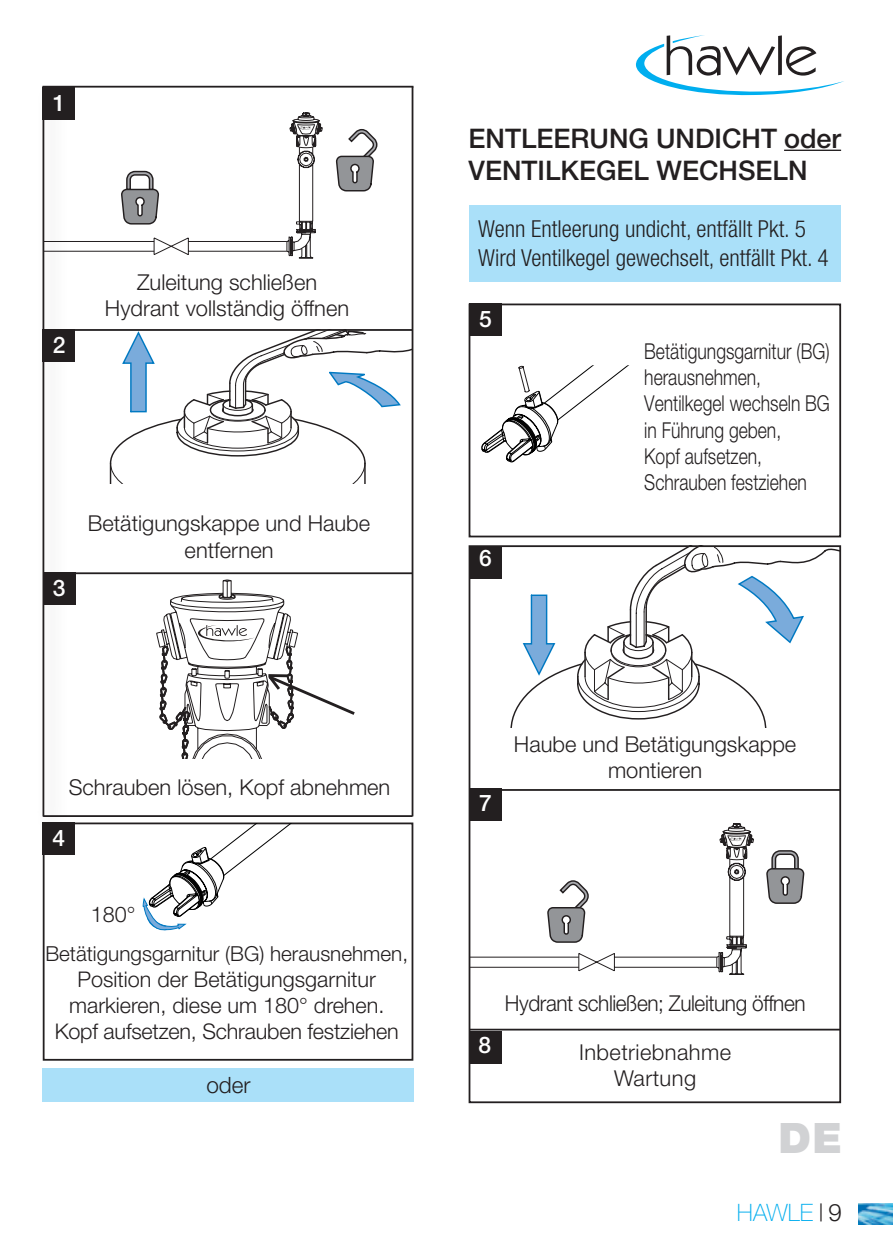
<style>
.page{position:relative;width:893px;height:1259px;background:#fff}
.page>*{position:absolute;margin:0;border:0;box-sizing:border-box;transform-origin:0 0}
.t1{font:900 42px "Helvetica Neue LT Pro";color:#d1d2d4}
.Titel_3{font:500 27px/32.4px "Helvetica Neue LT Pro";color:#231f20}
.t2{font:100 24px "Helvetica Neue LT Pro";color:#00adee}
.Beschreiben1{font:300 condensed 23.4px "Helvetica Neue LT Pro";color:#231f20}
.t3{font:500 22.8px "Helvetica Neue LT Pro";color:#fff}
.Beschreiben1-2{font:300 22.5px "Helvetica Neue LT Pro";color:#231f20}
.Beschreiben1-3{font:300 21.9px "Helvetica Neue LT Pro";color:#231f20}
.Beschreiben1-4{font:300 21.9px/26.4px "Helvetica Neue LT Pro";color:#231f20;scale:.8 1}
.Beschreiben1-5{font:300 21.9px "Helvetica Neue LT Pro";letter-spacing:-.02em;color:#231f20;scale:.95 1}
.Beschreiben1-6{font:300 21.9px "Helvetica Neue LT Pro";letter-spacing:.02em;color:#231f20}
.Beschreiben1-7{font:300 21.6px/25.8px "Helvetica Neue LT Pro";color:#231f20;text-align:center}
.Beschreiben1-8{font:300 20.7px "Helvetica Neue LT Pro";color:#231f20}
.s1{font-weight:300;font-stretch:expanded;color:#231f20}
.s2{font-weight:300;color:#231f20}
</style>
<div class="page">
<svg style="left:635px;top:35px;width:209px;height:61px"></svg>
<img style="left:859px;top:1203px;width:34px;height:22px">
<hr style="left:784px;top:150px;width:57px;height:1px;background:#231f20">
<svg style="left:109px;top:331px;width:303px;height:153px"></svg>
<div style="left:43px;top:822px;width:370px;height:238px;border:2px solid #231f20"></div>
<svg style="left:69px;top:112px;width:254px;height:147px"></svg>
<div style="left:43px;top:87px;width:32px;height:33px;background:#231f20"></div>
<div style="left:43px;top:330px;width:32px;height:32px;background:#231f20"></div>
<div style="left:43px;top:572px;width:33px;height:32px;background:#231f20"></div>
<div style="left:43px;top:822px;width:32px;height:33px;background:#231f20"></div>
<hr style="left:45px;top:329px;width:367px;height:2px;background:#231f20">
<hr style="left:43px;top:572px;width:369px;height:2px;background:#231f20">
<hr style="left:43px;top:815px;width:369px;height:2px;background:#231f20">
<svg style="left:335px;top:129px;width:43px;height:63px"></svg>
<hr style="left:412px;top:87px;width:1px;height:729px;background:#231f20">
<svg style="left:156px;top:579px;width:199px;height:179px"></svg>
<div style="left:43px;top:1068px;width:371px;height:34px;background:#aae0f9"></div>
<svg style="left:510px;top:548px;width:328px;height:179px"></svg>
<div style="left:469px;top:303px;width:372px;height:234px;border:2px solid #231f20"></div>
<div style="left:469px;top:545px;width:372px;height:558px;border:2px solid #231f20"></div>
<div style="left:469px;top:304px;width:33px;height:32px;background:#231f20"></div>
<div style="left:469px;top:546px;width:33px;height:32px;background:#231f20"></div>
<div style="left:469px;top:788px;width:33px;height:33px;background:#231f20"></div>
<div style="left:469px;top:1031px;width:33px;height:32px;background:#231f20"></div>
<hr style="left:469px;top:789px;width:372px;height:2px;background:#231f20">
<hr style="left:469px;top:1028px;width:372px;height:2px;background:#231f20">
<svg style="left:766px;top:850px;width:39px;height:54px"></svg>
<svg style="left:470px;top:823px;width:284px;height:151px"></svg>
<hr style="left:43px;top:86px;width:370px;height:2px;background:#231f20">
<div style="left:35px;top:80px;width:34px;height:759px;background:#231f20;opacity:.3"></div>
<hr style="left:43px;top:86px;width:1px;height:730px;background:#231f20">
<div style="left:470px;top:205px;width:371px;height:76px;background:#aae0f9"></div>
<svg style="left:138px;top:824px;width:201px;height:107px"></svg>
<svg style="left:481px;top:365px;width:148px;height:98px"></svg>
<p class="t3" style="left:53px;top:89px;width:14px">1</p>
<p class="t3" style="left:53px;top:332px;width:14px">2</p>
<p class="Beschreiben1-3" style="left:137px;top:268px;width:182px">Zuleitung schließen</p>
<p class="Beschreiben1-3" style="left:105px;top:295px;width:246px">Hydrant vollständig öffnen</p>
<p class="t3" style="left:53px;top:574px;width:14px">3</p>
<p class="Beschreiben1-3" style="left:88px;top:510px;width:284px">Betätigungskappe und Haube</p>
<p class="Beschreiben1-3" style="left:185px;top:536px;width:90px">entfernen</p>
<p class="Beschreiben1-3" style="left:69px;top:773px;width:323px">Schrauben lösen, Kopf abnehmen</p>
<p class="t3" style="left:52px;top:824px;width:14px">4</p>
<p class="Beschreiben1-7" style="left:91px;top:900px;width:46px">180°</p>
<p class="Beschreiben1-8" style="left:45px;top:941px;width:364px">Betätigungsgarnitur (BG) herausnehmen,</p>
<p class="Beschreiben1-7" style="left:69px;top:966px;width:317px">Position der Betätigungsgarnitur markieren, diese um 180° drehen.</p>
<p class="Beschreiben1-7" style="left:55px;top:1018px;width:346px">Kopf aufsetzen, Schrauben festziehen</p>
<p class="Beschreiben1-2" style="left:206px;top:1071px;width:46px">oder</p>
<p class="Titel_3" style="left:469px;top:121px;width:374px">ENTLEERUNG UNDICHT oder<br>VENTILKEGEL WECHSELN</p>
<p class="Beschreiben1" style="left:478px;top:216px;width:329px">Wenn Entleerung undicht, entfällt Pkt. 5</p>
<p class="Beschreiben1" style="left:478px;top:244px;width:352px">Wird Ventilkegel gewechselt, entfällt Pkt. 4</p>
<p class="t3" style="left:479px;top:305px;width:14px">5</p>
<p class="t3" style="left:479px;top:545px;width:14px">6</p>
<p class="Beschreiben1-4" style="left:644px;top:337px;width:233px">Betätigungsgarnitur (BG) herausnehmen,</p>
<p class="Beschreiben1-4" style="left:644px;top:390px;width:234px">Ventilkegel wechseln BG in Führung geben,</p>
<p class="Beschreiben1-4" style="left:644px;top:442px;width:149px">Kopf aufsetzen,</p>
<p class="Beschreiben1-4" style="left:644px;top:469px;width:205px">Schrauben festziehen</p>
<p class="t3" style="left:479px;top:789px;width:14px">7</p>
<p class="Beschreiben1-3" style="left:514px;top:730px;width:284px">Haube und Betätigungskappe</p>
<p class="Beschreiben1-3" style="left:608px;top:757px;width:96px">montieren</p>
<p class="Beschreiben1-5" style="left:505px;top:989px;width:318px">Hydrant schließen; Zuleitung öffnen</p>
<p class="t3" style="left:478px;top:1031px;width:14px">8</p>
<p class="Beschreiben1-6" style="left:579px;top:1039px;width:154px">Inbetriebnahme</p>
<p class="Beschreiben1-6" style="left:614px;top:1065px;width:84px">Wartung</p>
<p class="t1" style="left:778px;top:1112px;width:65px">DE</p>
<p class="t2" style="left:737px;top:1198px;width:107px">HAWLE <span class="s1">|</span> <span class="s2">9</span></p>
</div>
